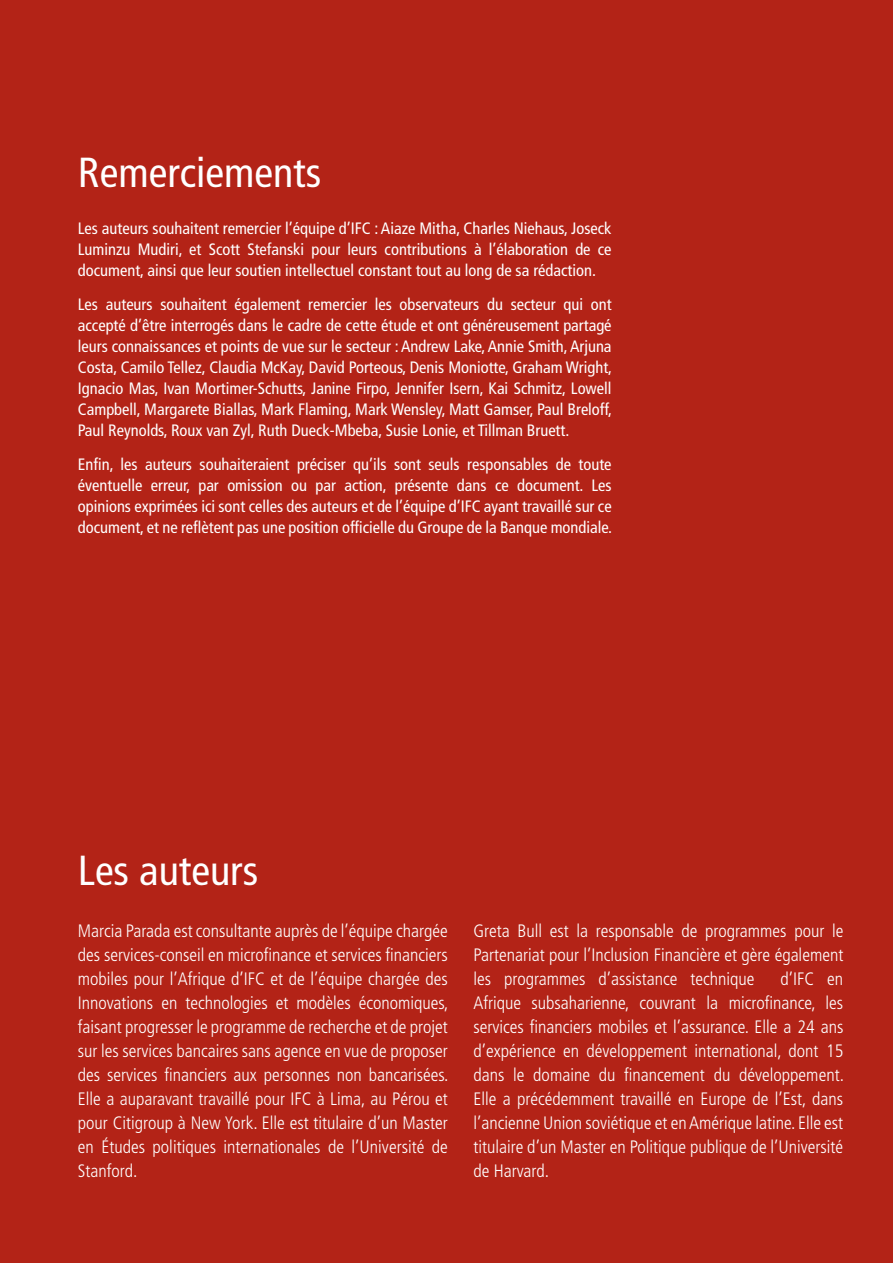
<style>
.page{position:relative;width:893px;height:1263px;background:#b32317}
.page>*{position:absolute;margin:0;border:0;box-sizing:border-box;transform-origin:0 0}
.t1{font:condensed 42px "Frutiger";color:#fff}
.t2{font:300 condensed 18px/24px "Frutiger";color:#fff;text-align:justify}
.t3{font:condensed 16.5px/21px "Frutiger";color:#fff;text-align:justify}
</style>
<div class="page">
<h1 class="t1" style="left:78px;top:148px;width:245px">Remerciements</h1>
<p class="t3" style="left:78px;top:218px;width:535px">Les auteurs souhaitent remercier l’équipe d’IFC : Aiaze Mitha, Charles Niehaus, Joseck Luminzu Mudiri, et Scott Stefanski pour leurs contributions à l’élaboration de ce document, ainsi que leur soutien intellectuel constant tout au long de sa rédaction.</p>
<p class="t3" style="left:78px;top:294px;width:536px">Les auteurs souhaitent également remercier les observateurs du secteur qui ont accepté d’être interrogés dans le cadre de cette étude et ont généreusement partagé leurs connaissances et points de vue sur le secteur : Andrew Lake, Annie Smith, Arjuna Costa, Camilo Tellez, Claudia McKay, David Porteous, Denis Moniotte, Graham Wright, Ignacio Mas, Ivan Mortimer-Schutts, Janine Firpo, Jennifer Isern, Kai Schmitz, Lowell Campbell, Margarete Biallas, Mark Flaming, Mark Wensley, Matt Gamser, Paul Breloff, Paul Reynolds, Roux van Zyl, Ruth Dueck-Mbeba, Susie Lonie, et Tillman Bruett.</p>
<p class="t3" style="left:78px;top:453px;width:536px">Enfin, les auteurs souhaiteraient préciser qu’ils sont seuls responsables de toute éventuelle erreur, par omission ou par action, présente dans ce document. Les opinions exprimées ici sont celles des auteurs et de l’équipe d’IFC ayant travaillé sur ce document, et ne reflètent pas une position officielle du Groupe de la Banque mondiale.</p>
<h1 class="t1" style="left:78px;top:846px;width:182px">Les auteurs</h1>
<p class="t2" style="left:78px;top:919px;width:372px">Marcia Parada est consultante auprès de l’équipe chargée des services-conseil en microfinance et services financiers mobiles pour l’Afrique d’IFC et de l’équipe chargée des I nnovations en technologies et modèles économiques, faisant progresser le programme de recherche et de projet sur les services bancaires sans agence en vue de proposer des services financiers aux personnes non bancarisées.<br>Elle a auparavant travaillé pour IFC à Lima, au Pérou et pour Citigroup à New York. Elle est titulaire d’un Master en Études politiques internationales de l’U niversité de Stanford.</p>
<p class="t2" style="left:473px;top:919px;width:371px">Greta Bull est la responsable de programmes pour le Partenariat pour l’I nclusion Financière et gère également les programmes d’assistance technique</p>
<p class="t2" style="left:781px;top:967px;width:20px">d’IFC</p>
<p class="t2" style="left:473px;top:967px;width:372px;text-indent:354px">en Afrique subsaharienne, couvrant la microfinance, les services financiers mobiles et l’assurance. Elle a 24 ans d’expérience en développement international, dont 15 dans le domaine du financement du développement.<br>Elle a précédemment travaillé en Europe de l’Est, dans l’ancienne U nion soviétique et en Amérique latine. Elle est titulaire d’un Master en Politique publique de l’U niversité de Harvard.</p>
</div>
